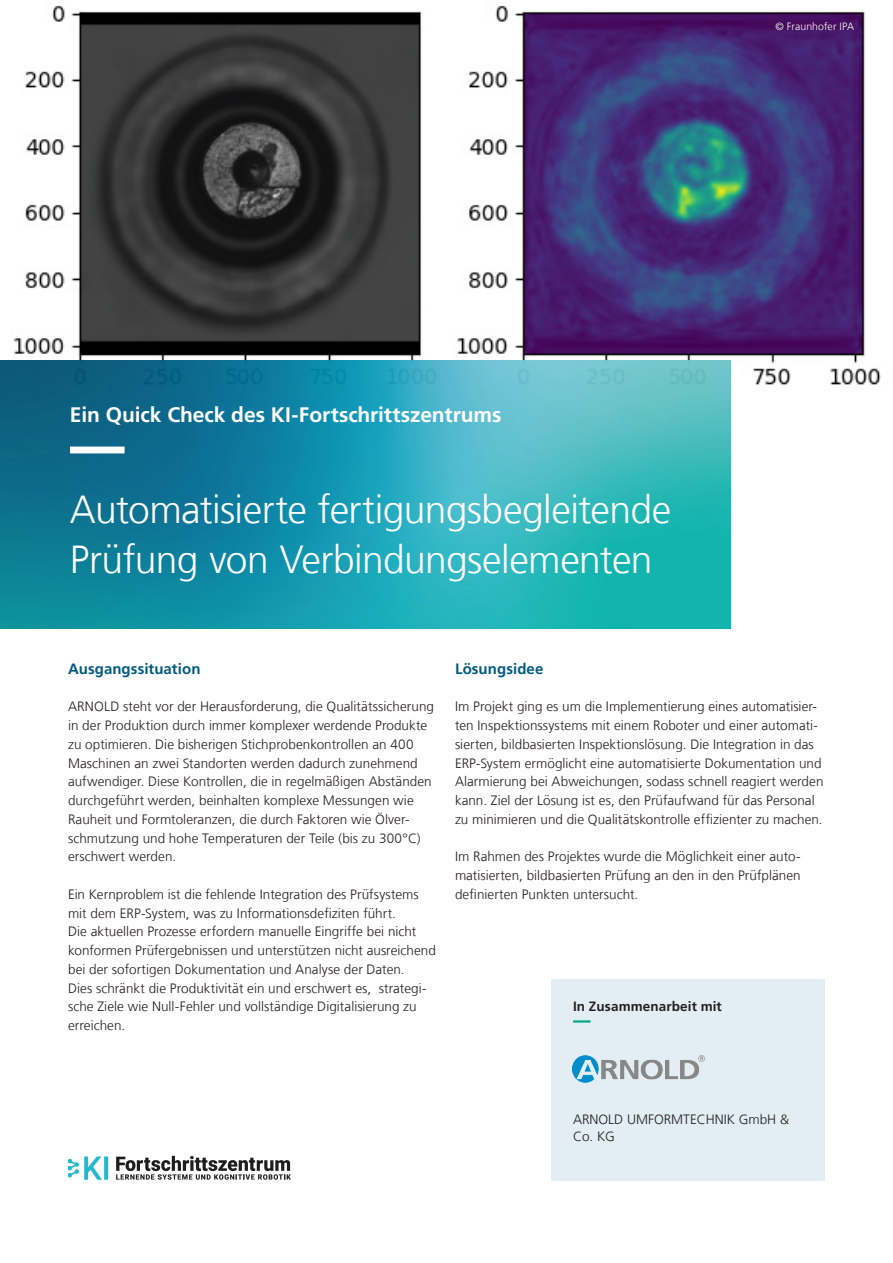
<style>
.page{position:relative;width:893px;height:1263px;background:#fff}
.page>*{position:absolute;margin:0;border:0;box-sizing:border-box;transform-origin:0 0}
.Ueberschrift_28_33_6_weiss{font:300 39px/50.4px "Frutiger LT Com";letter-spacing:-.015em;color:#fff}
.Sub_Ueberschrift_14_18_2_weiss_bold_Lini{font:700 21px "Frutiger LT Com";letter-spacing:-.005em;color:#fff}
.Zwischenueberschrift_10_12_5_steel_blue_{font:700 15px "Frutiger LT Com";letter-spacing:.005em;color:#005b7f}
.Fliesstext_9_12_5_schwarz{font:300 13.5px/18.8px "Frutiger LT Com";letter-spacing:.005em;color:#231f20}
.Infokasten_klein_Ueberschrift_9_12_5_sch{font:700 13.5px "Frutiger LT Com";letter-spacing:.005em;color:#231f20}
.Ueberschrift_Kat2_20_24_grey{font:300 10.5px "Frutiger LT Com";letter-spacing:.005em;color:#fcfdfe}
</style>
<div class="page">
<img style="left:0;top:5px;width:881px;height:416px">
<img style="left:0;top:361px;width:730px;height:267px">
<svg style="left:70px;top:447px;width:618px;height:6px;background:#42a7bb"></svg>
<img style="left:68px;top:1156px;width:223px;height:24px">
<div style="left:552px;top:979px;width:273px;height:201px;background:#e2eef4"></div>
<svg style="left:573px;top:1020px;width:18px;height:2px"></svg>
<img style="left:572px;top:1055px;width:132px;height:27px">
<p class="Ueberschrift_Kat2_20_24_grey" style="left:775px;top:20px;width:80px">© Fraunhofer IPA</p>
<p class="Sub_Ueberschrift_14_18_2_weiss_bold_Lini" style="left:70px;top:402px;width:433px">Ein Quick Check des KI-Fortschrittszentrums</p>
<p class="Ueberschrift_28_33_6_weiss" style="left:70px;top:484px;width:603px">Automatisierte fertigungsbegleitende<br>Prüfung von Verbindungselementen</p>
<p class="Zwischenueberschrift_10_12_5_steel_blue_" style="left:68px;top:660px;width:134px">Ausgangssituation</p>
<p class="Fliesstext_9_12_5_schwarz" style="left:68px;top:697px;width:367px">ARNOLD steht vor der Herausforderung, die Qualitätssicherung in der Produktion durch immer komplexer werdende Produkte zu optimieren. Die bisherigen Stichprobenkontrollen an 400<br>Maschinen an zwei Standorten werden dadurch zunehmend aufwendiger. Diese Kontrollen, die in regelmäßigen Abständen durchgeführt werden, beinhalten komplexe Messungen wie Rauheit und Formtoleranzen, die durch Faktoren wie Ölver&shy;schmutzung und hohe Temperaturen der Teile (bis zu 300°C) erschwert werden.</p>
<p class="Fliesstext_9_12_5_schwarz" style="left:68px;top:885px;width:369px">Ein Kernproblem ist die fehlende Integration des Prüfsystems mit dem ERP-System, was zu Informationsdefiziten führt.<br>Die aktuellen Prozesse erfordern manuelle Eingriffe bei nicht konformen Prüfergebnissen und unterstützen nicht ausreichend bei der sofortigen Dokumentation und Analyse der Daten.<br>Dies schränkt die Produktivität ein und erschwert es, strategi&shy;sche Ziele wie Null-Fehler und vollständige Digitalisierung zu erreichen.</p>
<p class="Zwischenueberschrift_10_12_5_steel_blue_" style="left:455px;top:660px;width:90px">Lösungsidee</p>
<p class="Fliesstext_9_12_5_schwarz" style="left:455px;top:697px;width:370px">Im Projekt ging es um die Implementierung eines automatisier&shy;ten Inspektionssystems mit einem Roboter und einer automati&shy;sierten, bildbasierten Inspektionslösung. Die Integration in das ERP-System ermöglicht eine automatisierte Dokumentation und Alarmierung bei Abweichungen, sodass schnell reagiert werden kann. Ziel der Lösung ist es, den Prüfaufwand für das Personal zu minimieren und die Qualitätskontrolle effizienter zu machen.</p>
<p class="Fliesstext_9_12_5_schwarz" style="left:455px;top:847px;width:347px;text-align:justify">Im Rahmen des Projektes wurde die Möglichkeit einer auto&shy;matisierten, bildbasierten Prüfung an den in den Prüfplänen definierten Punkten untersucht.</p>
<p class="Infokasten_klein_Ueberschrift_9_12_5_sch" style="left:573px;top:999px;width:150px">In Zusammenarbeit mit</p>
<p class="Fliesstext_9_12_5_schwarz" style="left:573px;top:1112px;width:218px;line-height:16.2px">ARNOLD UMFORMTECHNIK GmbH &amp;<br>Co. KG</p>
</div>
